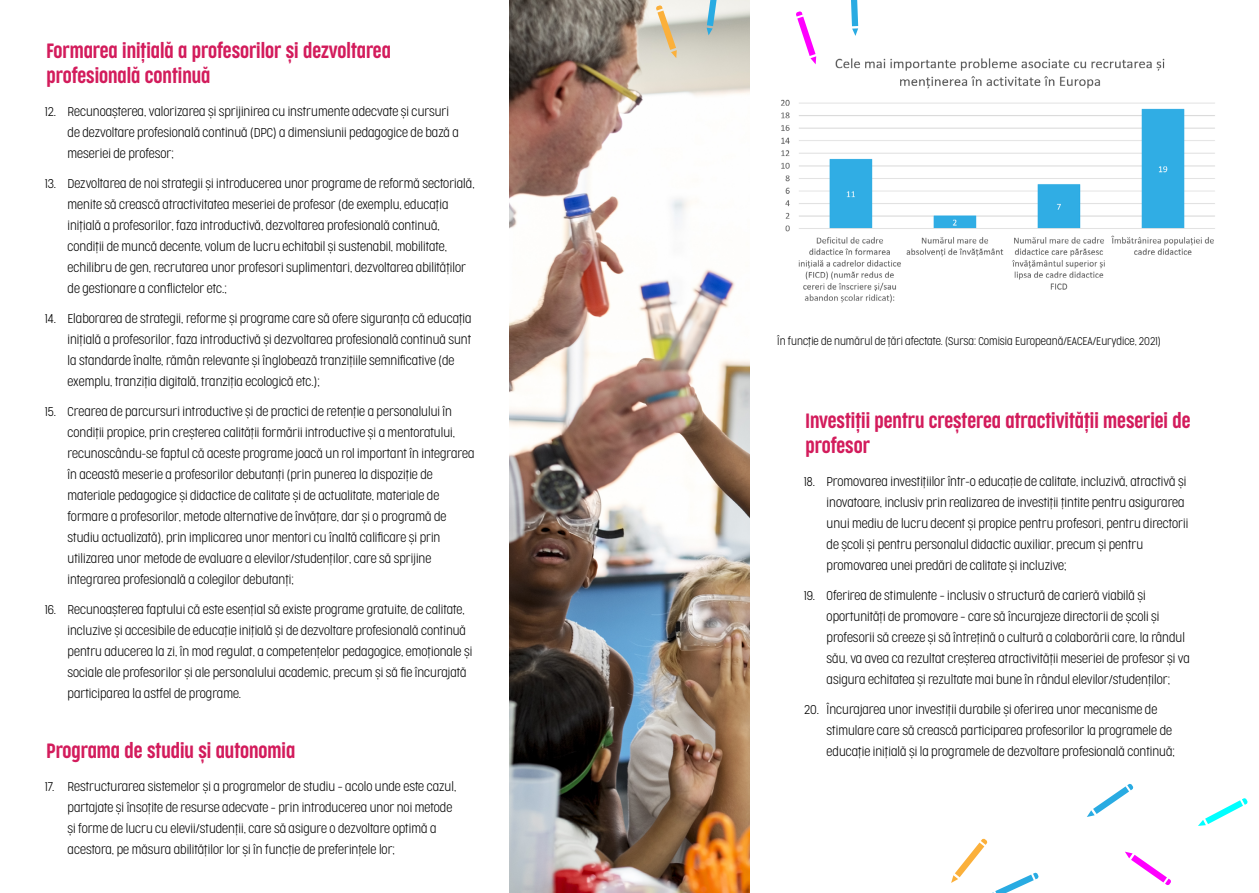
<style>
.page{position:relative;width:1259px;height:893px;background:#fff}
.page>*{position:absolute;margin:0;border:0;box-sizing:border-box;transform-origin:0 0}
.t1{font:300 19.5px/25.5px "Cocogoose Compressed";color:#d31c5c}
.t2{font:200 12px/21px "Cocogoose Condensed";color:#000}
.t3{font:200 10.5px "Cocogoose Condensed";color:#000}
</style>
<div class="page">
<img style="left:781px;top:56px;width:434px;height:247px">
<img style="left:510px;top:0;width:239px;height:893px">
<svg style="left:951px;top:838px;width:87px;height:55px"></svg>
<svg style="left:1087px;top:783px;width:46px;height:34px"></svg>
<svg style="left:1198px;top:798px;width:49px;height:28px"></svg>
<svg style="left:1125px;top:852px;width:46px;height:33px"></svg>
<svg style="left:873px;top:70px;width:12px;height:44px"></svg>
<svg style="left:656px;top:5px;width:21px;height:53px"></svg>
<svg style="left:851px;top:0;width:7px;height:36px"></svg>
<svg style="left:795px;top:11px;width:21px;height:53px"></svg>
<svg style="left:706px;top:0;width:12px;height:35px"></svg>
<h1 class="t1" style="left:47px;top:38px;width:346px">Formarea inițială a profesorilor și dezvoltarea profesională continuă</h1>
<p class="t2" style="left:68px;top:101px;width:393px;text-indent:-22px">12. Recunoașterea, valorizarea și sprijinirea cu instrumente adecvate și cursuri de dezvoltare profesională continuă (DPC) a dimensiunii pedagogice de bază a meseriei de profesor;</p>
<p class="t2" style="left:68px;top:173px;width:408px;text-indent:-22px">13. Dezvoltarea de noi strategii și introducerea unor programe de reformă sectorială, menite să crească atractivitatea meseriei de profesor (de exemplu, educația inițială a profesorilor, faza introductivă, dezvoltarea profesională continuă, condiții de muncă decente, volum de lucru echitabil și sustenabil, mobilitate, echilibru de gen, recrutarea unor profesori suplimentari, dezvoltarea abilităților de gestionare a conflictelor etc.;</p>
<p class="t2" style="left:68px;top:308px;width:406px;text-indent:-22px">14. Elaborarea de strategii, reforme și programe care să ofere siguranța că educația inițială a profesorilor, faza introductivă și dezvoltarea profesională continuă sunt la standarde înalte, rămân relevante și înglobează tranzițiile semnificative (de exemplu, tranziția digitală, tranziția ecologică etc.);</p>
<p class="t2" style="left:68px;top:401px;width:408px;text-indent:-22px">15. Crearea de parcursuri introductive și de practici de retenție a personalului în condiții propice, prin creșterea calității formării introductive și a mentoratului, recunoscându-se faptul că aceste programe joacă un rol important în integrarea în această meserie a profesorilor debutanți (prin punerea la dispoziție de materiale pedagogice și didactice de calitate și de actualitate, materiale de formare a profesorilor, metode alternative de învățare, dar și o programă de studiu actualizată), prin implicarea unor mentori cu înaltă calificare și prin utilizarea unor metode de evaluare a elevilor/studenților, care să sprijine integrarea profesională a colegilor debutanți;</p>
<p class="t2" style="left:68px;top:599px;width:406px;text-indent:-22px">16. Recunoașterea faptului că este esențial să existe programe gratuite, de calitate, incluzive și accesibile de educație inițială și de dezvoltare profesională continuă pentru aducerea la zi, în mod regulat, a competențelor pedagogice, emoționale și sociale ale profesorilor și ale personalului academic, precum și să fie încurajată participarea la astfel de programe.</p>
<h1 class="t1" style="left:47px;top:738px;width:250px">Programa de studiu și autonomia</h1>
<p class="t2" style="left:68px;top:776px;width:390px;text-indent:-22px">17. Restructurarea sistemelor și a programelor de studiu – acolo unde este cazul, partajate și însoțite de resurse adecvate – prin introducerea unor noi metode și forme de lucru cu elevii/studenții, care să asigure o dezvoltare optimă a acestora, pe măsura abilităților lor și în funcție de preferințele lor;</p>
<p class="t3" style="left:777px;top:334px;width:385px">În funcție de numărul de țări afectate. (Sursa: Comisia Europeană/EACEA/Eurydice, 2021)</p>
<h1 class="t1" style="left:805px;top:407px;width:386px">Investiții pentru creșterea atractivității meseriei de profesor</h1>
<p class="t2" style="left:826px;top:471px;width:363px;text-indent:-22px">18. Promovarea investițiilor într-o educație de calitate, incluzivă, atractivă și inovatoare, inclusiv prin realizarea de investiții țintite pentru asigurarea unui mediu de lucru decent și propice pentru profesori, pentru directorii de școli și pentru personalul didactic auxiliar, precum și pentru promovarea unei predări de calitate și incluzive;</p>
<p class="t2" style="left:826px;top:585px;width:365px;text-indent:-22px">19. Oferirea de stimulente – inclusiv o structură de carieră viabilă și oportunități de promovare – care să încurajeze directorii de școli și profesorii să creeze și să întrețină o cultură a colaborării care, la rândul său, va avea ca rezultat creșterea atractivității meseriei de profesor și va asigura echitatea și rezultate mai bune în rândul elevilor/studenților;</p>
<p class="t2" style="left:826px;top:699px;width:350px;text-indent:-22px">20. Încurajarea unor investiții durabile și oferirea unor mecanisme de stimulare care să crească participarea profesorilor la programele de educație inițială și la programele de dezvoltare profesională continuă;</p>
</div>
